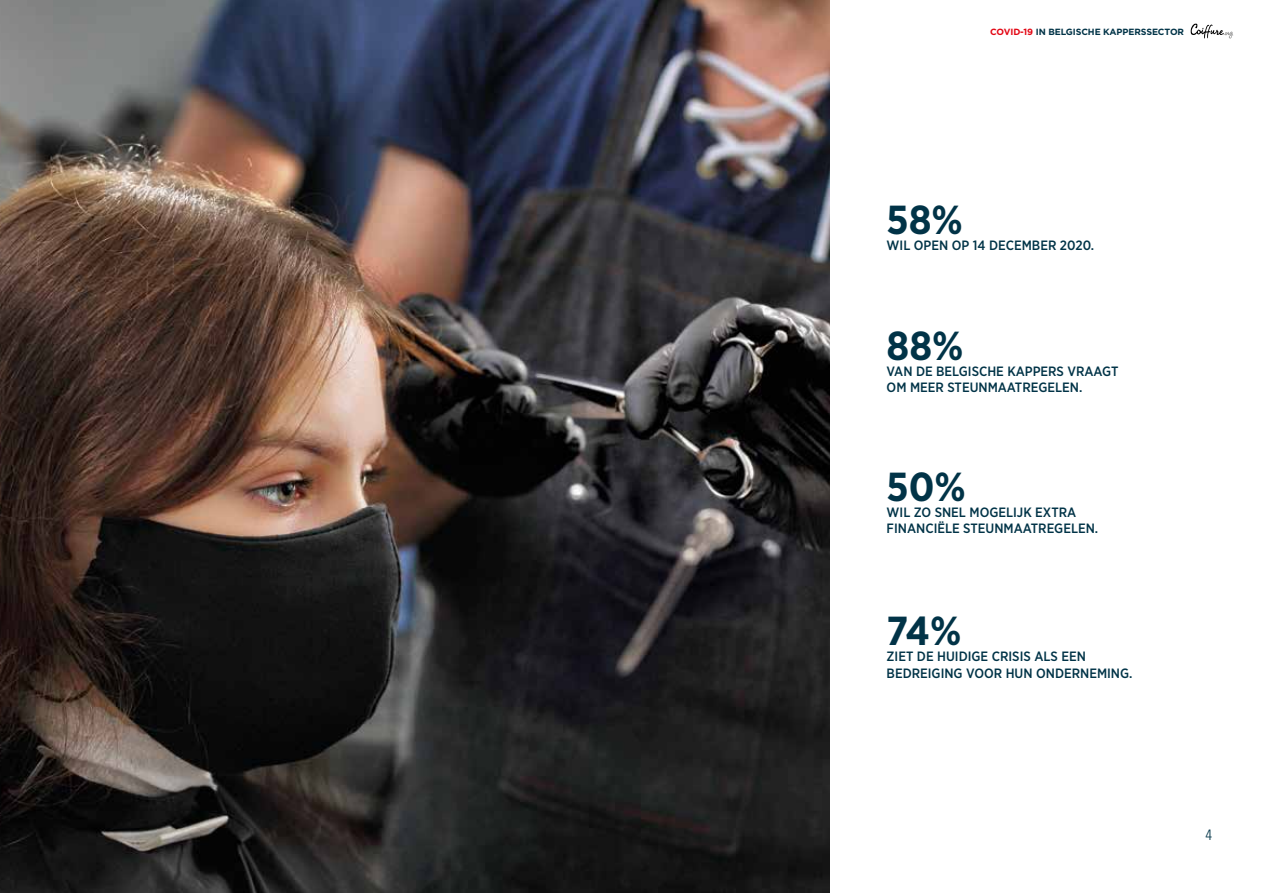
<style>
.page{position:relative;width:1263px;height:893px;background:#fff}
.page>*{position:absolute;margin:0;border:0;box-sizing:border-box;transform-origin:0 0}
.t1{font:700 40.5px "Gotham Narrow";color:#013347}
.t2{font:300 condensed 15px "Univers LT Std";color:#013347}
.t3{font:500 13.5px/16.2px "Gotham Narrow";color:#013347}
.t4{font:700 9px "Gotham";letter-spacing:-.01em;color:#013347}
.s1{color:#e30613}
</style>
<div class="page">
<img style="left:0;top:0;width:829px;height:893px">
<svg style="left:1190px;top:23px;width:43px;height:16px"></svg>
<p class="t4" style="left:990px;top:26px;width:195px"><span class="s1">COVID-19</span> IN BELGISCHE KAPPERSSECTOR</p>
<h1 class="t1" style="left:887px;top:194px;width:78px">58%</h1>
<p class="t3" style="left:887px;top:237px;width:209px">WIL OPEN OP 14 DECEMBER 2020.</p>
<h1 class="t1" style="left:887px;top:320px;width:78px">88%</h1>
<p class="t3" style="left:887px;top:363px;width:233px">VAN DE BELGISCHE KAPPERS VRAAGT<br>OM MEER STEUNMAATREGELEN.</p>
<h1 class="t1" style="left:887px;top:460px;width:81px">50%</h1>
<p class="t3" style="left:887px;top:504px;width:213px">WIL ZO SNEL MOGELIJK EXTRA<br>FINANCIËLE STEUNMAATREGELEN.</p>
<h1 class="t1" style="left:887px;top:605px;width:76px">74%</h1>
<p class="t3" style="left:887px;top:648px;width:247px">ZIET DE HUIDIGE CRISIS ALS EEN<br>BEDREIGING VOOR HUN ONDERNEMING.</p>
<p class="t2" style="left:1206px;top:826px;width:8px">4</p>
</div>
